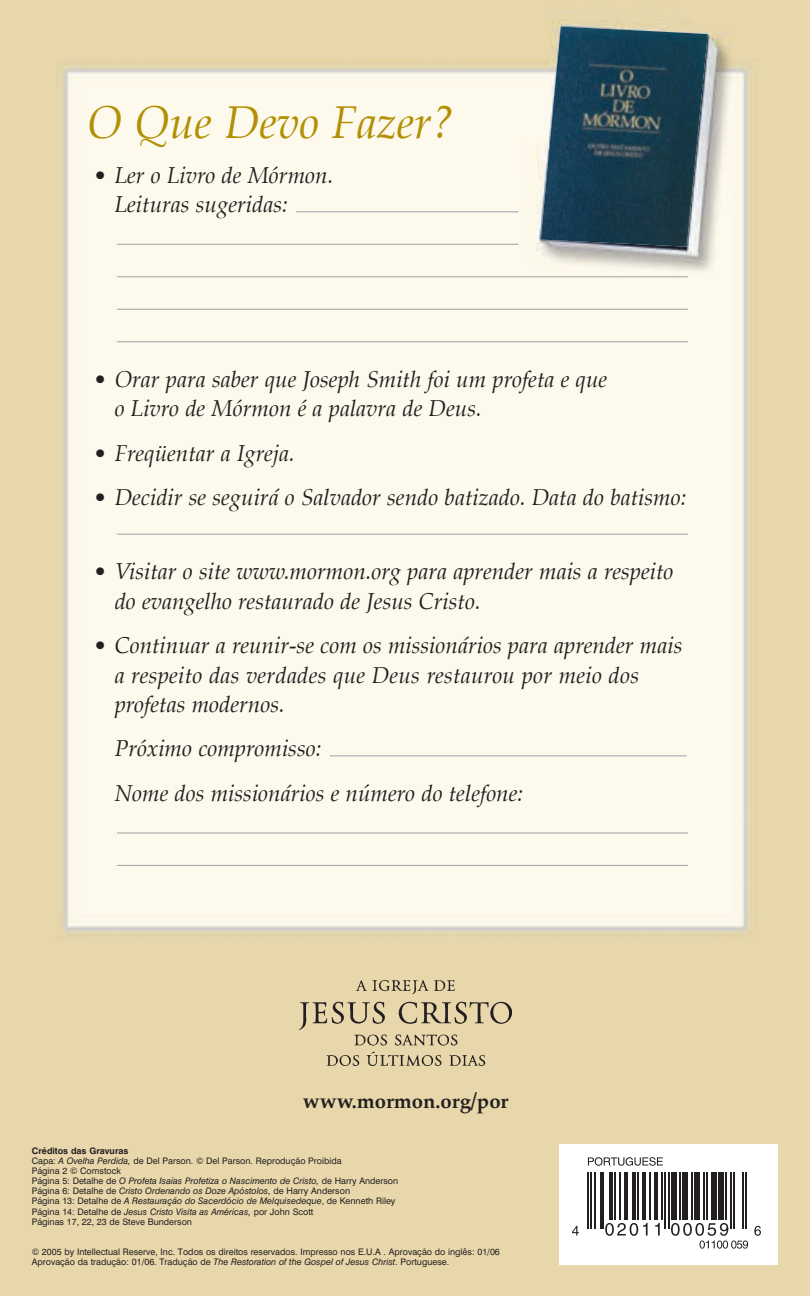
<style>
.page{position:relative;width:810px;height:1296px;background:#fff}
.page>*{position:absolute;margin:0;border:0;box-sizing:border-box;transform-origin:0 0}
.t1{font:italic 45px "Palatino";color:#b28f03}
.t2{font:italic 22.5px/29.2px "Palatino";color:#231f20}
.t3{font:700 20.25px "Palatino";color:#231f20}
.t4{font:9px/10.1px "Swiss 721 BT";color:#231f20}
.s1{font-weight:700}
.s2{font-style:italic}
</style>
<div class="page">
<img style="left:0;top:0;width:810px;height:1296px">
<img style="left:299px;top:981px;width:213px;height:85px">
<div style="left:560px;top:1145px;width:218px;height:120px;background:#fff"></div>
<hr style="left:587px;top:1172px;width:2px;height:56px;background:#231f20">
<hr style="left:590px;top:1172px;width:2px;height:56px;background:#231f20">
<hr style="left:594px;top:1172px;width:1px;height:56px;background:#231f20">
<hr style="left:600px;top:1172px;width:4px;height:56px;background:#231f20">
<hr style="left:609px;top:1172px;width:3px;height:48px;background:#231f20">
<hr style="left:614px;top:1172px;width:2px;height:48px;background:#231f20">
<hr style="left:619px;top:1172px;width:2px;height:48px;background:#231f20">
<hr style="left:624px;top:1172px;width:3px;height:48px;background:#231f20">
<hr style="left:632px;top:1172px;width:4px;height:48px;background:#231f20">
<hr style="left:637px;top:1172px;width:2px;height:48px;background:#231f20">
<hr style="left:643px;top:1172px;width:3px;height:48px;background:#231f20">
<hr style="left:649px;top:1172px;width:2px;height:48px;background:#231f20">
<hr style="left:654px;top:1172px;width:4px;height:48px;background:#231f20">
<hr style="left:661px;top:1172px;width:2px;height:48px;background:#231f20">
<hr style="left:664px;top:1172px;width:2px;height:56px;background:#231f20">
<hr style="left:668px;top:1172px;width:1px;height:56px;background:#231f20">
<div style="left:671px;top:1172px;width:5px;height:48px;background:#231f20"></div>
<hr style="left:680px;top:1172px;width:1px;height:48px;background:#231f20">
<div style="left:683px;top:1172px;width:5px;height:48px;background:#231f20"></div>
<hr style="left:691px;top:1172px;width:2px;height:48px;background:#231f20">
<div style="left:695px;top:1172px;width:5px;height:48px;background:#231f20"></div>
<hr style="left:703px;top:1172px;width:2px;height:48px;background:#231f20">
<hr style="left:707px;top:1172px;width:1px;height:48px;background:#231f20">
<div style="left:712px;top:1172px;width:5px;height:48px;background:#231f20"></div>
<div style="left:718px;top:1172px;width:5px;height:48px;background:#231f20"></div>
<hr style="left:725px;top:1172px;width:2px;height:48px;background:#231f20">
<hr style="left:730px;top:1172px;width:2px;height:56px;background:#231f20">
<hr style="left:733px;top:1172px;width:2px;height:56px;background:#231f20">
<hr style="left:742px;top:1172px;width:2px;height:56px;background:#231f20">
<hr style="left:745px;top:1172px;width:2px;height:56px;background:#231f20">
<svg style="left:572px;top:1226px;width:7px;height:10px"></svg>
<svg style="left:605px;top:1223px;width:43px;height:13px"></svg>
<svg style="left:655px;top:1223px;width:5px;height:13px"></svg>
<svg style="left:754px;top:1226px;width:7px;height:10px"></svg>
<svg style="left:588px;top:1157px;width:75px;height:9px"></svg>
<svg style="left:671px;top:1223px;width:77px;height:26px"></svg>
<hr style="left:117px;top:865px;width:571px;height:1px;background:#a8a9ad">
<hr style="left:117px;top:832px;width:571px;height:2px;background:#a8a9ad">
<hr style="left:330px;top:755px;width:357px;height:1px;background:#a8a9ad">
<hr style="left:117px;top:534px;width:571px;height:1px;background:#a8a9ad">
<hr style="left:117px;top:341px;width:571px;height:1px;background:#a8a9ad">
<hr style="left:117px;top:309px;width:571px;height:1px;background:#a8a9ad">
<hr style="left:117px;top:276px;width:571px;height:1px;background:#a8a9ad">
<hr style="left:117px;top:244px;width:401px;height:1px;background:#a8a9ad">
<hr style="left:296px;top:211px;width:222px;height:1px;background:#a8a9ad">
<img style="left:541px;top:27px;width:167px;height:220px">
<h1 class="t1" style="left:87px;top:85px;width:369px">O Que Devo Fazer?</h1>
<h2 class="t2" style="left:115px;top:160px;width:220px;text-indent:-20px">• Ler o Livro de Mórmon.<br>Leituras sugeridas:</h2>
<h2 class="t2" style="left:115px;top:364px;width:494px;text-indent:-20px">• Orar para saber que Joseph Smith foi um profeta e que o Livro de Mórmon é a palavra de Deus.</h2>
<h2 class="t2" style="left:94px;top:438px;width:202px">• Freqüentar a Igreja.</h2>
<h2 class="t2" style="left:94px;top:483px;width:593px">• Decidir se seguirá o Salvador sendo batizado. Data do batismo:</h2>
<h2 class="t2" style="left:115px;top:557px;width:560px;text-indent:-20px">• Visitar o site www.mormon.org para aprender mais a respeito do evangelho restaurado de Jesus Cristo.</h2>
<h2 class="t2" style="left:115px;top:631px;width:569px;text-indent:-20px">• Continuar a reunir-se com os missionários para aprender mais a respeito das verdades que Deus restaurou por meio dos profetas modernos.</h2>
<h2 class="t2" style="left:115px;top:726px;width:410px;line-height:44.6px">Próximo compromisso:<br>Nome dos missionários e número do telefone:</h2>
<h3 class="t3" style="left:303px;top:1084px;width:207px">www.mormon.org/por</h3>
<p class="t4" style="left:32px;top:1146px;width:368px"><span class="s1">Créditos das Gravuras<br></span>Capa: <span class="s2">A Ovelha Perdida,</span> de Del Parson. © Del Parson. Reprodução Proibida<br>Página 2 © Comstock<br>Página 5: Detalhe de <span class="s2">O Profeta Isaías Profetiza o Nascimento de Cristo,</span> de Harry Anderson Página 6: Detalhe de <span class="s2">Cristo Ordenando os Doze Apóstolos,</span> de Harry Anderson<br>Página 13: Detalhe de <span class="s2">A Restauração do Sacerdócio de Melquisedeque</span>, de Kenneth Riley Página 14: Detalhe de <span class="s2">Jesus Cristo Visita as Américas,</span> por John Scott<br>Páginas 17, 22, 23 de Steve Bunderson</p>
<p class="t4" style="left:32px;top:1247px;width:470px">© 2005 by Intellectual Reserve, Inc. Todos os direitos reservados. Impresso nos E.U.A . Aprovação do inglês: 01/06<br>Aprovação da tradução: 01/06. Tradução de <span class="s2">The Restoration of the Gospel of Jesus Christ</span>. Portuguese.</p>
</div>
